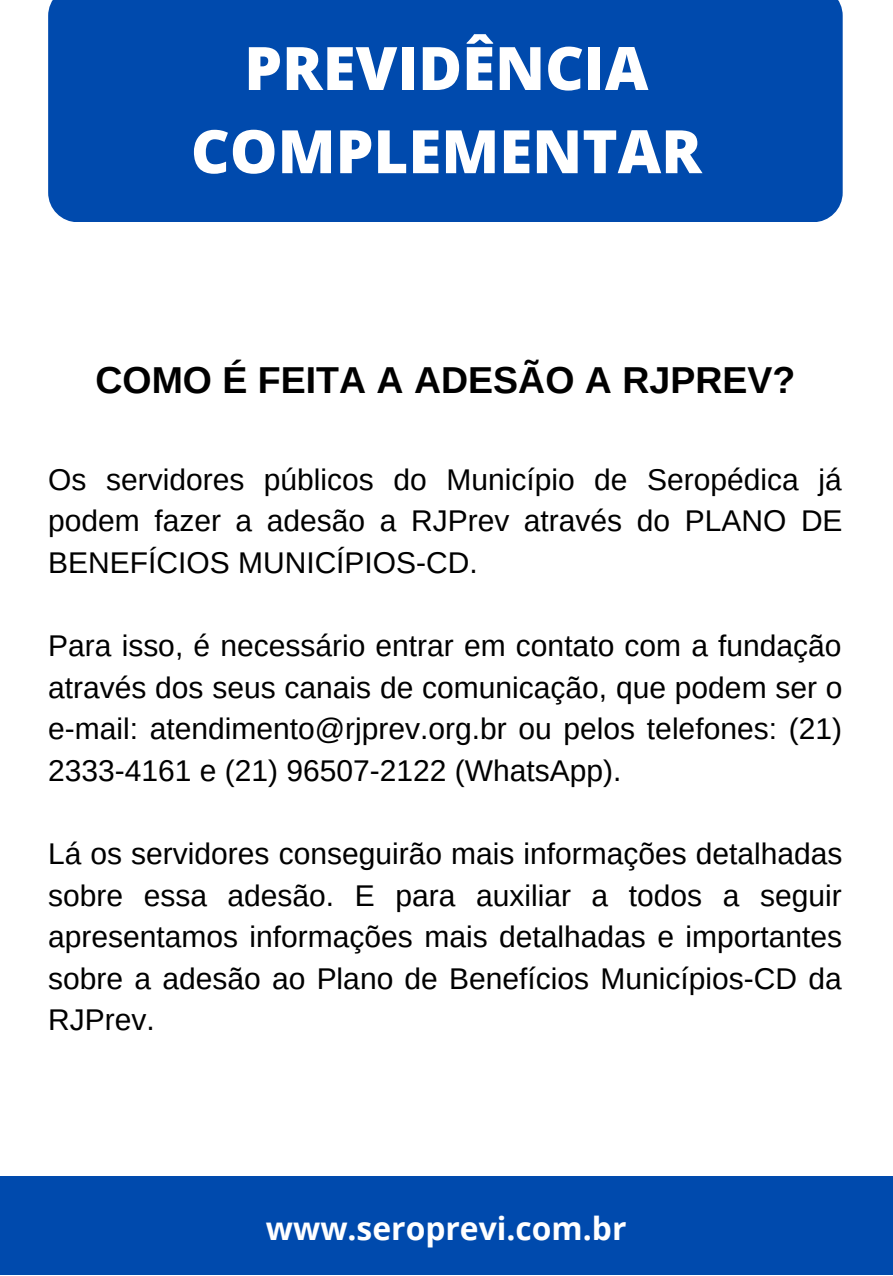
<style>
.page{position:relative;width:893px;height:1276px;background:#fff}
.page>*{position:absolute;margin:0;border:0;box-sizing:border-box;transform-origin:0 0}
.t1{font:800 60px/83.2px "Open Sans";color:#fff;text-align:center}
.t2{font:700 37.5px "Arimo";color:#000}
.t3{font:700 31.8px "Open Sans";color:#fff}
.t4{font:30px/41.5px "Arimo";color:#000;text-align:justify}
</style>
<div class="page">
<div style="left:0;top:1176px;width:892px;height:99px;background:#004aad"></div>
<div style="left:48px;top:0;width:794px;height:222px;background:#004aad"></div>
<h1 class="t1" style="left:191px;top:25px;width:512px">PREVIDÊNCIA<br>COMPLEMENTAR</h1>
<p class="t2" style="left:95px;top:359px;width:701px">COMO É FEITA A ADESÃO A RJPREV?</p>
<p class="t4" style="left:48px;top:458px;width:795px">Os servidores públicos do Município de Seropédica já podem fazer a adesão a RJPrev através do PLANO DE BENEFÍCIOS MUNICÍPIOS-CD.</p>
<p class="t4" style="left:48px;top:625px;width:795px">Para isso, é necessário entrar em contato com a fundação através dos seus canais de comunicação, que podem ser o e-mail: atendimento@rjprev.org.br ou pelos telefones: (21)<br>2333-4161 e (21) 96507-2122 (WhatsApp).</p>
<p class="t4" style="left:48px;top:833px;width:795px">Lá os servidores conseguirão mais informações detalhadas sobre essa adesão. E para auxiliar a todos a seguir apresentamos informações mais detalhadas e importantes sobre a adesão ao Plano de Benefícios Municípios-CD da RJPrev.</p>
<p class="t3" style="left:266px;top:1205px;width:362px">www.seroprevi.com.br</p>
</div>
